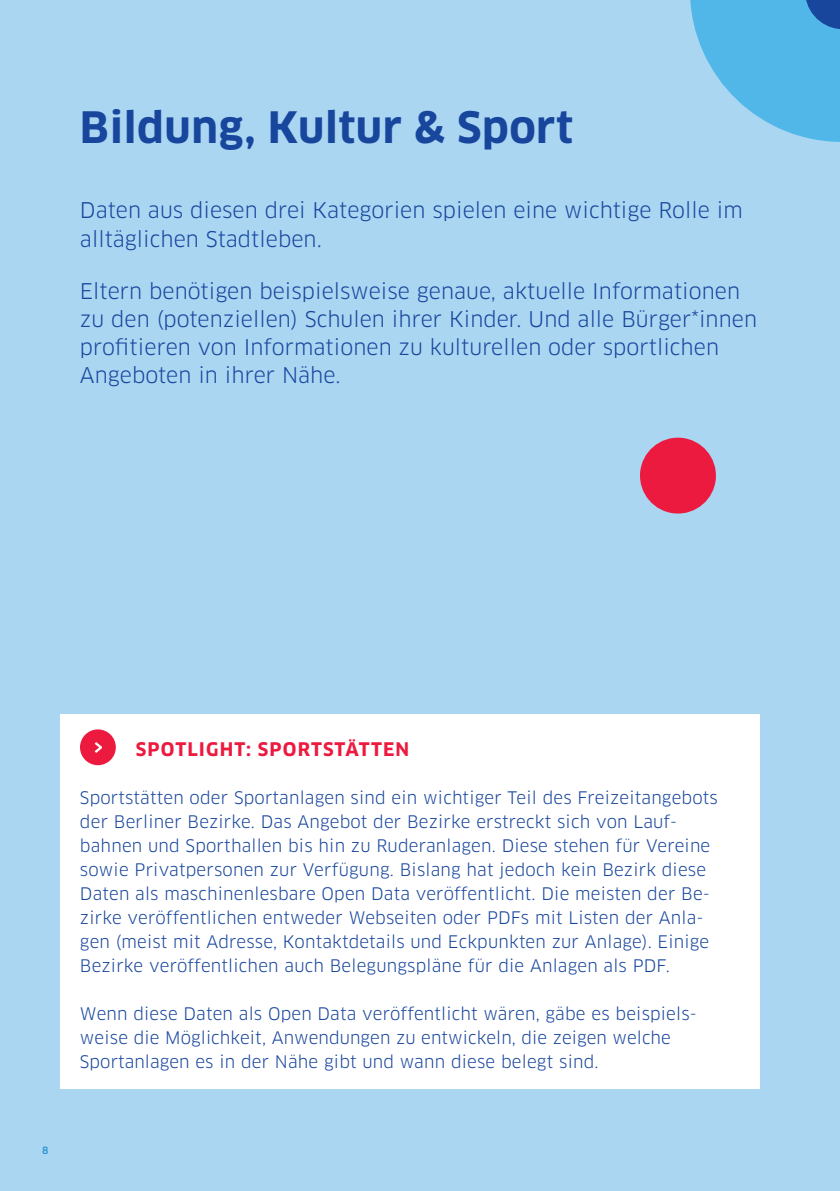
<style>
.page{position:relative;width:840px;height:1191px;background:#fff}
.page>*{position:absolute;margin:0;border:0;box-sizing:border-box;transform-origin:0 0}
.t1{font:700 42.2px "Clan Pro";letter-spacing:.01em;color:#18469d}
.t2{font:21.2px/28.2px "Clan Pro";letter-spacing:.005em;color:#18469d}
.t3{font:700 18.4px "Clan Pro";letter-spacing:.06em;color:#ed1a40}
.t4{font:17px/24px "Clan Pro";letter-spacing:.01em;color:#18469d}
.t5{font:500 9.8px "Clan Pro";color:#2a92d0}
</style>
<div class="page">
<div style="left:0;top:0;width:839px;height:1191px;background:#aad6f2"></div>
<svg style="left:640px;top:437px;width:76px;height:77px"></svg>
<svg style="left:690px;top:0;width:149px;height:142px"></svg>
<div style="left:60px;top:714px;width:699px;height:375px;background:#fff"></div>
<div style="left:80px;top:729px;width:36px;height:36px;background:#ed1a40;border-radius:50%"></div>
<svg style="left:95px;top:742px;width:7px;height:11px"></svg>
<h1 class="t1" style="left:80px;top:103px;width:494px">Bildung, Kultur &amp; Sport</h1>
<p class="t2" style="left:80px;top:196px;width:664px">Daten aus diesen drei Kategorien spielen eine wichtige Rolle im alltäglichen Stadtleben.</p>
<p class="t2" style="left:80px;top:277px;width:678px">Eltern benötigen beispielsweise genaue, aktuelle Informationen zu den (potenziellen) Schulen ihrer Kinder. Und alle Bürger*innen profitieren von Informationen zu kulturellen oder sportlichen Angeboten in ihrer Nähe.</p>
<p class="t5" style="left:42px;top:1144px;width:8px">8</p>
<p class="t3" style="left:136px;top:738px;width:275px">SPOTLIGHT: SPORTSTÄTTEN</p>
<p class="t4" style="left:80px;top:786px;width:639px">Sportstätten oder Sportanlagen sind ein wichtiger Teil des Freizeitangebots der Berliner Bezirke. Das Angebot der Bezirke erstreckt sich von Lauf&shy;bahnen und Sporthallen bis hin zu Ruderanlagen. Diese stehen für Vereine sowie Privatpersonen zur Verfügung. Bislang hat jedoch kein Bezirk diese Daten als maschinenlesbare Open Data veröffentlicht. Die meisten der Be&shy;zirke veröffentlichen entweder Webseiten oder PDFs mit Listen der Anla&shy;gen (meist mit Adresse, Kontaktdetails und Eckpunkten zur Anlage). Einige Bezirke veröffentlichen auch Belegungspläne für die Anlagen als PDF.</p>
<p class="t4" style="left:80px;top:1001px;width:618px">Wenn diese Daten als Open Data veröffentlicht wären, gäbe es beispiels&shy;weise die Möglichkeit, Anwendungen zu entwickeln, die zeigen welche<br>Sportanlagen es in der Nähe gibt und wann diese belegt sind.</p>
</div>
